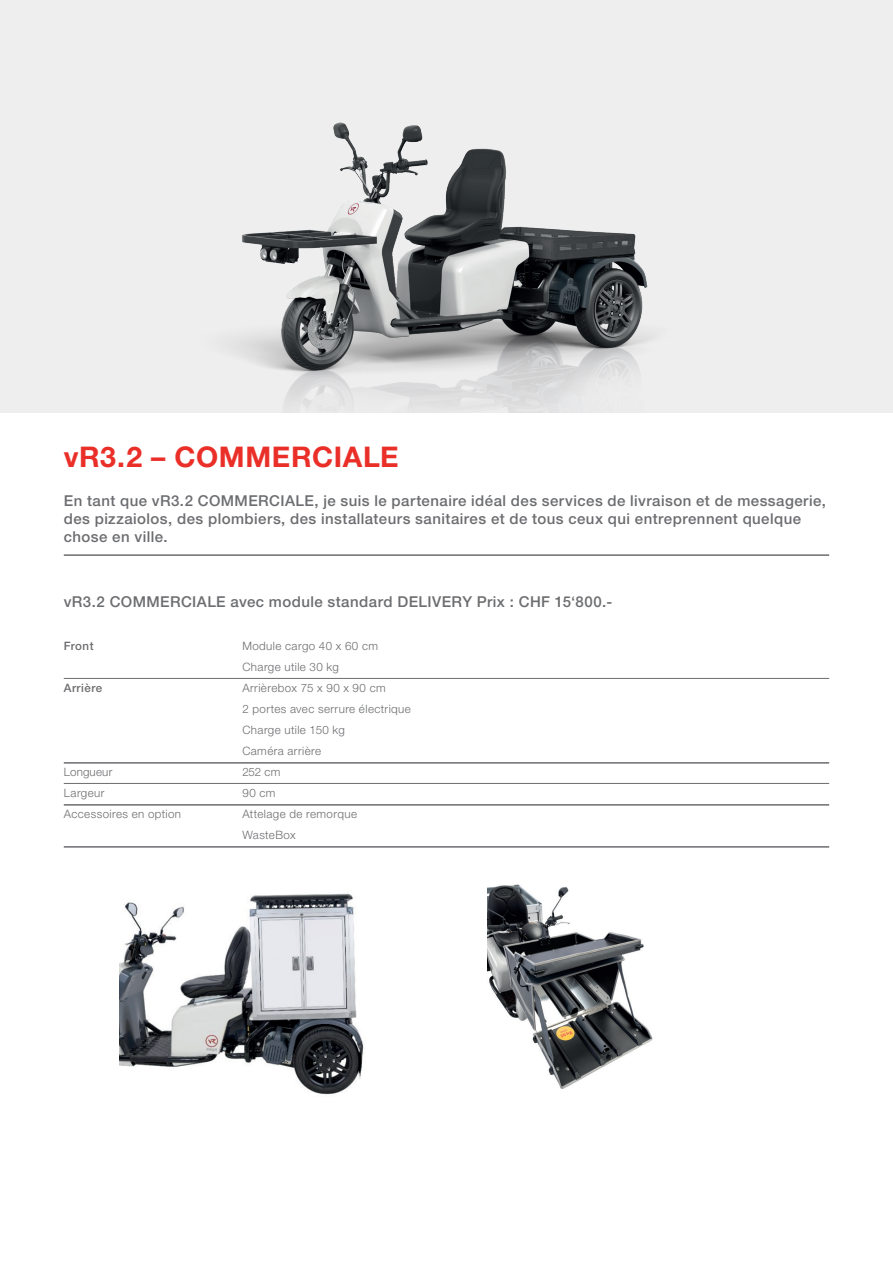
<style>
.page{position:relative;width:893px;height:1263px;background:#fff}
.page>*{position:absolute;margin:0;border:0;box-sizing:border-box;transform-origin:0 0}
.t1{font:700 28.5px "Helvetica Neue LT Pro";letter-spacing:.02em;color:#ea2f29}
.t2{font:500 15px/18px "Helvetica Neue LT Pro";letter-spacing:.03em;color:#6c6d70}
.t3{font:300 11.55px/21px "Helvetica Neue LT Pro";letter-spacing:.035em;color:#6c6d70}
.t4{font:500 11.55px "Helvetica Neue LT Pro";letter-spacing:.04em;color:#6c6d70}
.t5{font:300 11.55px "Helvetica Neue LT Pro";letter-spacing:.015em;color:#6c6d70}
</style>
<div class="page">
<div style="left:0;top:0;width:893px;height:412px;background:#eeeeef"></div>
<img style="left:234px;top:122px;width:419px;height:290px">
<img style="left:119px;top:893px;width:245px;height:202px">
<img style="left:487px;top:884px;width:166px;height:205px">
<hr style="left:64px;top:554px;width:765px;height:2px;background:#6c6d70">
<hr style="left:64px;top:678px;width:765px;height:1px;background:#6c6d70">
<hr style="left:64px;top:762px;width:765px;height:2px;background:#6c6d70">
<hr style="left:64px;top:783px;width:765px;height:1px;background:#6c6d70">
<hr style="left:64px;top:804px;width:765px;height:2px;background:#6c6d70">
<hr style="left:64px;top:846px;width:765px;height:2px;background:#6c6d70">
<h1 class="t1" style="left:64px;top:439px;width:336px">vR3.2 – COMMERCIALE</h1>
<p class="t2" style="left:64px;top:492px;width:764px">En tant que vR3.2 COMMERCIALE, je suis le partenaire idéal des services de livraison et de messagerie, des pizzaiolos, des plombiers, des installateurs sanitaires et de tous ceux qui entreprennent quelque chose en ville.</p>
<p class="t2" style="left:64px;top:592px;width:550px">vR3.2 COMMERCIALE avec module standard DELIVERY Prix : CHF 15‘800.-</p>
<p class="t4" style="left:64px;top:639px;width:31px">Front</p>
<p class="t3" style="left:242px;top:635px;width:137px">Module cargo 40 x 60 cm<br>Charge utile 30 kg</p>
<p class="t4" style="left:64px;top:681px;width:40px">Arrière</p>
<p class="t3" style="left:242px;top:677px;width:170px">Arrièrebox 75 x 90 x 90 cm<br>2 portes avec serrure électrique<br>Charge utile 150 kg<br>Caméra arrière</p>
<p class="t5" style="left:64px;top:765px;width:50px">Longueur</p>
<p class="t3" style="left:242px;top:761px;width:39px">252 cm</p>
<p class="t3" style="left:64px;top:782px;width:42px">Largeur</p>
<p class="t3" style="left:242px;top:782px;width:35px">90 cm</p>
<p class="t3" style="left:64px;top:803px;width:119px">Accessoires en option</p>
<p class="t3" style="left:242px;top:803px;width:116px">Attelage de remorque<br>WasteBox</p>
</div>
